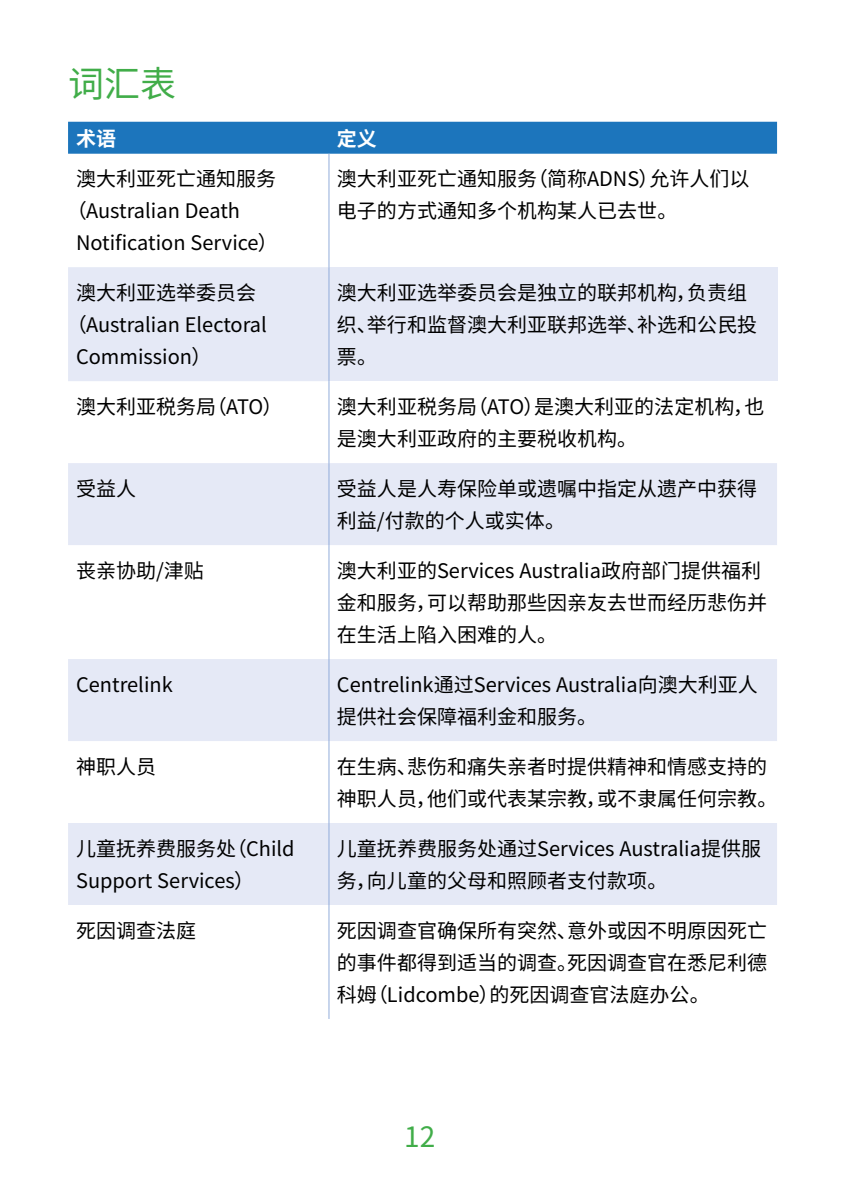
<style>
.page{position:relative;width:844px;height:1191px;background:#fff}
.page>*{position:absolute;margin:0;border:0;box-sizing:border-box;transform-origin:0 0}
.t1{font:36px "Noto Sans SC";color:#41ad49}
.t2{font:28px "Noto Sans SC";color:#41ad49}
.t3{font:20px/32px "Noto Sans SC";color:#000}
.t4{font:700 20px "Noto Sans SC";color:#fff}
</style>
<div class="page">
<div style="left:68px;top:122px;width:709px;height:32px;background:#1c75bc"></div>
<svg style="left:68px;top:267px;width:709px;height:638px;fill:#e6eaf6"></svg>
<div style="left:329px;top:267px;width:448px;height:114px;background:#e5e9f6"></div>
<hr style="left:328px;top:154px;width:1px;height:113px;background:#91acda">
<hr style="left:328px;top:267px;width:1px;height:114px;background:#91acda">
<hr style="left:328px;top:381px;width:1px;height:82px;background:#91acda">
<hr style="left:328px;top:463px;width:1px;height:82px;background:#91acda">
<hr style="left:328px;top:545px;width:1px;height:114px;background:#91acda">
<hr style="left:328px;top:659px;width:1px;height:82px;background:#91acda">
<hr style="left:328px;top:741px;width:1px;height:82px;background:#91acda">
<hr style="left:328px;top:823px;width:1px;height:82px;background:#91acda">
<hr style="left:328px;top:905px;width:1px;height:114px;background:#91acda">
<h1 class="t1" style="left:68px;top:63px;width:109px">词汇表</h1>
<p class="t4" style="left:76px;top:127px;width:41px">术语</p>
<p class="t4" style="left:337px;top:127px;width:41px">定义</p>
<p class="t3" style="left:76px;top:163px;width:201px">澳大利亚死亡通知服务</p>
<p class="t3" style="left:67px;top:195px;width:175px">（Australian Death</p>
<p class="t3" style="left:76px;top:227px;width:203px">Notification Service）</p>
<p class="t3" style="left:337px;top:163px;width:414px">澳大利亚死亡通知服务（简称ADNS）允许人们以电子的方式通知多个机构某人已去世。</p>
<p class="t3" style="left:76px;top:277px;width:181px">澳大利亚选举委员会</p>
<p class="t3" style="left:67px;top:309px;width:202px">（Australian Electoral</p>
<p class="t3" style="left:76px;top:341px;width:137px">Commission）</p>
<p class="t3" style="left:337px;top:277px;width:421px">澳大利亚选举委员会是独立的联邦机构，负责组织、举行和监督澳大利亚联邦选举、补选和公民投票。</p>
<p class="t3" style="left:76px;top:391px;width:208px">澳大利亚税务局（ATO）</p>
<p class="t3" style="left:337px;top:391px;width:429px">澳大利亚税务局（ATO）是澳大利亚的法定机构，也是澳大利亚政府的主要税收机构。</p>
<p class="t3" style="left:76px;top:473px;width:61px">受益人</p>
<p class="t3" style="left:337px;top:473px;width:421px">受益人是人寿保险单或遗嘱中指定从遗产中获得利益/付款的个人或实体。</p>
<p class="t3" style="left:76px;top:555px;width:129px">丧亲协助/津贴</p>
<p class="t3" style="left:337px;top:555px;width:432px">澳大利亚的Services Australia政府部门提供福利金和服务，可以帮助那些因亲友去世而经历悲伤并在生活上陷入困难的人。</p>
<p class="t3" style="left:76px;top:669px;width:98px">Centrelink</p>
<p class="t3" style="left:337px;top:669px;width:422px">Centrelink通过Services Australia向澳大利亚人提供社会保障福利金和服务。</p>
<p class="t3" style="left:76px;top:751px;width:82px">神职人员</p>
<p class="t3" style="left:337px;top:751px;width:442px">在生病、悲伤和痛失亲者时提供精神和情感支持的神职人员，他们或代表某宗教，或不隶属任何宗教。</p>
<p class="t3" style="left:76px;top:833px;width:220px">儿童抚养费服务处（Child<br>Support Services）</p>
<p class="t3" style="left:337px;top:833px;width:425px">儿童抚养费服务处通过Services Australia提供服务，向儿童的父母和照顾者支付款项。</p>
<p class="t3" style="left:76px;top:915px;width:121px">死因调查法庭</p>
<p class="t3" style="left:337px;top:915px;width:432px;text-align:justify">死因调查官确保所有突然、意外或因不明原因死亡的事件都得到适当的调查。死因调查官在悉尼利德科姆（Lidcombe）的死因调查官法庭办公。</p>
<h2 class="t2" style="left:404px;top:1120px;width:33px">12</h2>
</div>
